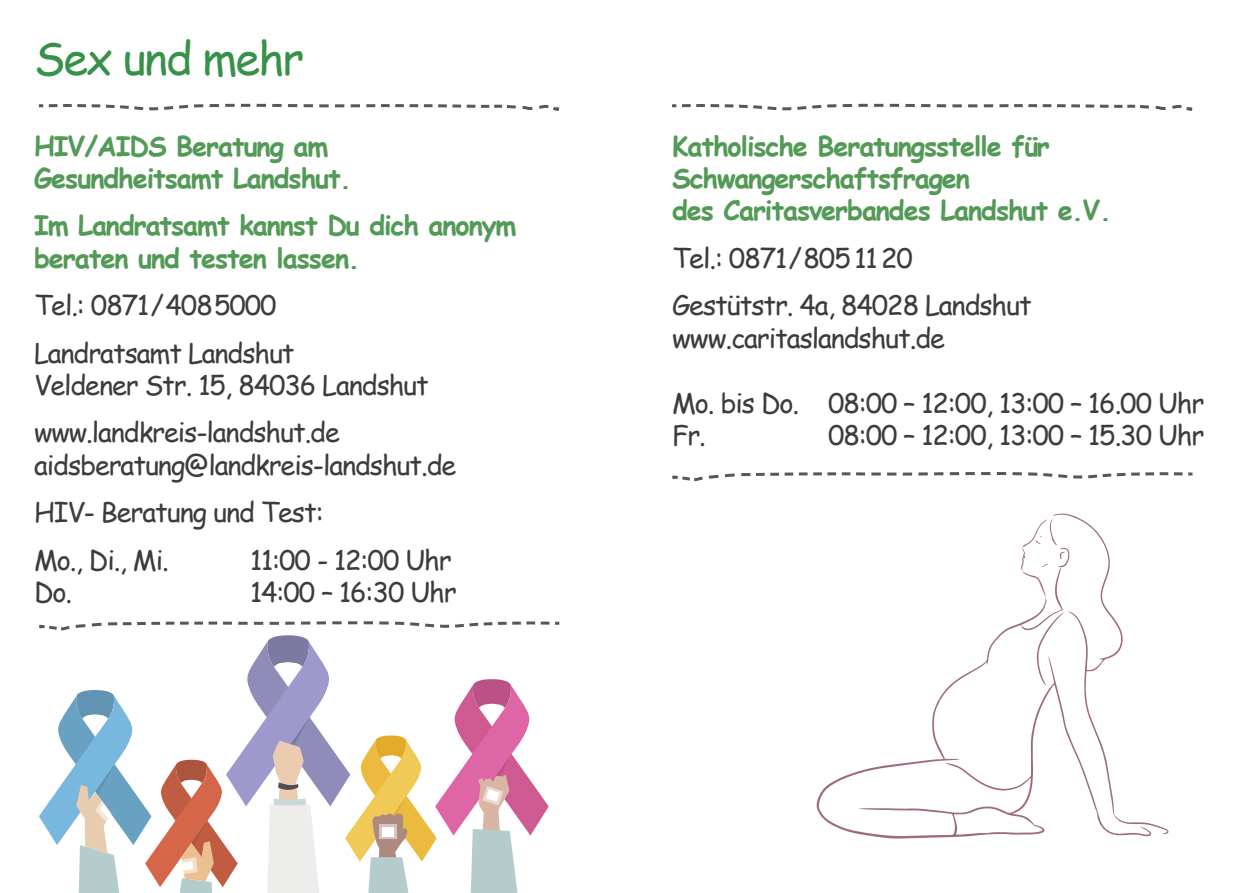
<style>
.page{position:relative;width:1259px;height:893px;background:#fff}
.page>*{position:absolute;margin:0;border:0;box-sizing:border-box;transform-origin:0 0}
.t1{font:45px "Comic Sans MS";letter-spacing:-.04em;color:#379148}
.t2{font:27px/47.4px "Comic Sans MS";letter-spacing:-.04em;color:#3c3c3b}
.t3{font:700 27px/32.4px "Comic Sans MS";letter-spacing:-.04em;color:#539a57}
</style>
<div class="page">
<svg style="left:672px;top:472px;width:521px;height:10px"></svg>
<svg style="left:38px;top:103px;width:522px;height:8px"></svg>
<svg style="left:672px;top:103px;width:521px;height:8px"></svg>
<svg style="left:816px;top:623px;width:335px;height:216px"></svg>
<svg style="left:1021px;top:513px;width:148px;height:321px"></svg>
<svg style="left:39px;top:621px;width:521px;height:272px"></svg>
<h1 class="t1" style="left:34px;top:26px;width:272px">Sex und mehr</h1>
<p class="t3" style="left:34px;top:129px;width:319px">HIV/AIDS Beratung am<br>Gesundheitsamt Landshut.</p>
<p class="t3" style="left:34px;top:208px;width:484px">Im Landratsamt kannst Du dich anonym beraten und testen lassen.</p>
<p class="t2" style="left:34px;top:281px;width:262px">Tel.: 0871/4085000<br>Landratsamt Landshut</p>
<p class="t2" style="left:34px;top:361px;width:396px">Veldener Str. 15, 84036 Landshut www.landkreis-landshut.de</p>
<p class="t2" style="left:34px;top:440px;width:424px">aidsberatung@landkreis-landshut.de<br>HIV- Beratung und Test:<br>Mo., Di., Mi.</p>
<p class="t2" style="left:250px;top:535px;width:203px">11:00 - 12:00 Uhr</p>
<p class="t2" style="left:34px;top:568px;width:40px">Do.</p>
<p class="t2" style="left:250px;top:568px;width:208px">14:00 – 16:30 Uhr</p>
<p class="t3" style="left:672px;top:129px;width:441px">Katholische Beratungsstelle für<br>Schwangerschaftsfragen<br>des Caritasverbandes Landshut e.V.</p>
<p class="t2" style="left:672px;top:233px;width:361px">Tel.: 0871/805 11 20<br>Gestütstr. 4a, 84028 Landshut</p>
<p class="t2" style="left:672px;top:314px;width:274px">www.caritaslandshut.de</p>
<p class="t2" style="left:672px;top:386px;width:534px;line-height:32.4px">Mo. bis Do. 08:00 – 12:00, 13:00 – 16.00 Uhr<br>Fr.</p>
<p class="t2" style="left:828px;top:411px;width:378px">08:00 – 12:00, 13:00 – 15.30 Uhr</p>
</div>
